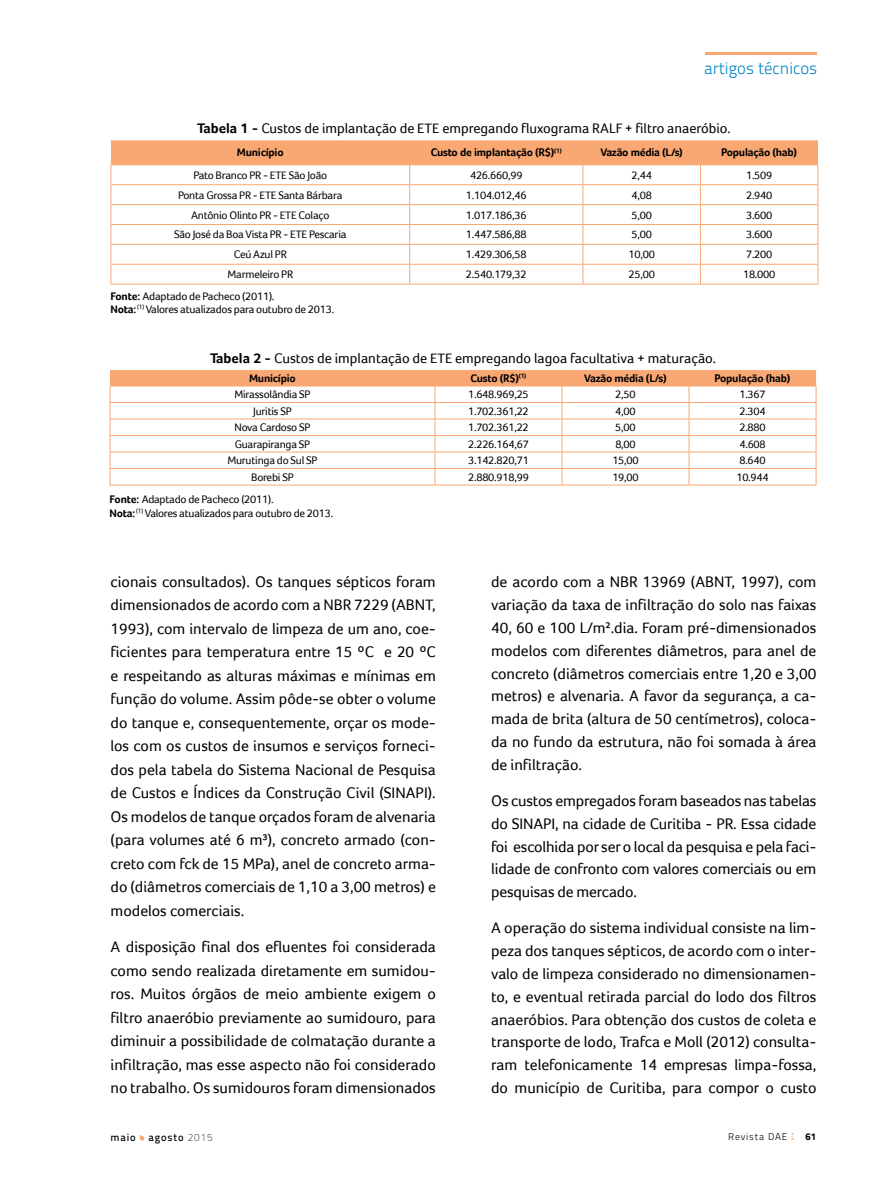
<style>
.page{position:relative;width:893px;height:1191px;background:#fff}
.page>*{position:absolute;margin:0;border:0;box-sizing:border-box;transform-origin:0 0}
.t1{font:300 16.65px "Titillium Text 22 L";color:#0083c6}
.t2{font:15.75px/23.5px "Foco";color:#000;text-align:justify}
.t3{font:14.25px "Foco";color:#000}
.t4{font:11.25px/13.5px "Foco";letter-spacing:-.02em;color:#000}
.t5{font:700 11.25px "Foco";letter-spacing:-.02em;color:#000}
.t6{font:500 10.5px "Titillium Text 22 L";letter-spacing:.08em;color:#000}
.t7{font:300 9.75px "Titillium Text 22 L";letter-spacing:.08em;color:#000}
.t8{font:800 9.75px "Titillium Text 22 L";color:#000}
.s1{font-weight:700}
.s2{font-weight:100}
</style>
<div class="page">
<hr style="left:111px;top:284px;width:299px;height:1px;background:#f9a773">
<hr style="left:410px;top:284px;width:173px;height:1px;background:#f9a773">
<hr style="left:583px;top:284px;width:117px;height:1px;background:#f9a773">
<svg style="left:111px;top:140px;width:708px;height:144px"></svg>
<hr style="left:700px;top:284px;width:118px;height:1px;background:#f9a773">
<hr style="left:110px;top:484px;width:325px;height:1px;background:#f9a773">
<hr style="left:435px;top:484px;width:127px;height:1px;background:#f9a773">
<hr style="left:562px;top:484px;width:127px;height:1px;background:#f9a773">
<svg style="left:110px;top:370px;width:707px;height:114px"></svg>
<hr style="left:689px;top:484px;width:127px;height:1px;background:#f9a773">
<svg style="left:791px;top:1133px;width:2px;height:6px"></svg>
<hr style="left:705px;top:52px;width:111px;height:3px;background:#f9a773">
<svg style="left:140px;top:1135px;width:4px;height:5px"></svg>
<p class="t1" style="left:704px;top:56px;width:115px">artigos técnicos</p>
<p class="t3" style="left:197px;top:120px;width:535px"><span class="s1">Tabela 1 -</span> Custos de implantação de ETE empregando fluxograma RALF + filtro anaeróbio.</p>
<p class="t5" style="left:237px;top:146px;width:48px">Município</p>
<p class="t5" style="left:431px;top:146px;width:132px">Custo de implantação (R$)<sup>(1)</sup></p>
<p class="t5" style="left:600px;top:146px;width:84px">Vazão média (L/s)</p>
<p class="t5" style="left:721px;top:146px;width:77px">População (hab)</p>
<p class="t4" style="left:193px;top:168px;width:135px">Pato Branco PR - ETE São João</p>
<p class="t4" style="left:470px;top:168px;width:54px">426.660,99</p>
<p class="t4" style="left:631px;top:168px;width:22px">2,44</p>
<p class="t4" style="left:746px;top:168px;width:28px">1.509</p>
<p class="t4" style="left:178px;top:188px;width:166px">Ponta Grossa PR - ETE Santa Bárbara</p>
<p class="t4" style="left:466px;top:188px;width:62px">1.104.012,46</p>
<p class="t4" style="left:631px;top:188px;width:22px">4,08</p>
<p class="t4" style="left:746px;top:188px;width:28px">2.940</p>
<p class="t4" style="left:191px;top:208px;width:140px">Antônio Olinto PR - ETE Colaço</p>
<p class="t4" style="left:466px;top:208px;width:62px">1.017.186,36</p>
<p class="t4" style="left:631px;top:208px;width:22px">5,00</p>
<p class="t4" style="left:746px;top:208px;width:28px">3.600</p>
<p class="t4" style="left:174px;top:228px;width:174px">São José da Boa Vista PR - ETE Pescaria</p>
<p class="t4" style="left:466px;top:228px;width:62px">1.447.586,88</p>
<p class="t4" style="left:631px;top:228px;width:22px">5,00</p>
<p class="t4" style="left:746px;top:228px;width:28px">3.600</p>
<p class="t4" style="left:234px;top:248px;width:55px">Ceú Azul PR</p>
<p class="t4" style="left:466px;top:248px;width:62px">1.429.306,58</p>
<p class="t4" style="left:628px;top:248px;width:28px">10,00</p>
<p class="t4" style="left:746px;top:248px;width:28px">7.200</p>
<p class="t4" style="left:228px;top:267px;width:67px">Marmeleiro PR</p>
<p class="t4" style="left:466px;top:267px;width:62px">2.540.179,32</p>
<p class="t4" style="left:628px;top:267px;width:28px">25,00</p>
<p class="t4" style="left:743px;top:267px;width:34px">18.000</p>
<p class="t4" style="left:111px;top:289px;width:225px"><span class="s1">Fonte:</span> Adaptado de Pacheco (2011).<br><span class="s1">Nota:</span> <sup>(1)</sup> Valores atualizados para outubro de 2013.</p>
<p class="t3" style="left:210px;top:350px;width:508px"><span class="s1">Tabela 2 -</span> Custos de implantação de ETE empregando lagoa facultativa + maturação.</p>
<p class="t5" style="left:249px;top:371px;width:48px">Município</p>
<p class="t5" style="left:470px;top:371px;width:57px">Custo (R$)<sup>(1)</sup></p>
<p class="t5" style="left:584px;top:371px;width:84px">Vazão média (L/s)</p>
<p class="t5" style="left:714px;top:371px;width:77px">População (hab)</p>
<p class="t4" style="left:234px;top:387px;width:78px">Mirassolândia SP</p>
<p class="t4" style="left:468px;top:387px;width:62px">1.648.969,25</p>
<p class="t4" style="left:615px;top:387px;width:22px">2,50</p>
<p class="t4" style="left:739px;top:387px;width:28px">1.367</p>
<p class="t4" style="left:253px;top:404px;width:40px">Juritis SP</p>
<p class="t4" style="left:468px;top:404px;width:62px">1.702.361,22</p>
<p class="t4" style="left:615px;top:404px;width:22px">4,00</p>
<p class="t4" style="left:739px;top:404px;width:28px">2.304</p>
<p class="t4" style="left:234px;top:420px;width:77px">Nova Cardoso SP</p>
<p class="t4" style="left:468px;top:420px;width:62px">1.702.361,22</p>
<p class="t4" style="left:615px;top:420px;width:22px">5,00</p>
<p class="t4" style="left:739px;top:420px;width:28px">2.880</p>
<p class="t4" style="left:235px;top:437px;width:77px">Guarapiranga SP</p>
<p class="t4" style="left:468px;top:437px;width:62px">2.226.164,67</p>
<p class="t4" style="left:615px;top:437px;width:22px">8,00</p>
<p class="t4" style="left:739px;top:437px;width:28px">4.608</p>
<p class="t4" style="left:227px;top:453px;width:92px">Murutinga do Sul SP</p>
<p class="t4" style="left:468px;top:453px;width:62px">3.142.820,71</p>
<p class="t4" style="left:612px;top:453px;width:28px">15,00</p>
<p class="t4" style="left:739px;top:453px;width:28px">8.640</p>
<p class="t4" style="left:251px;top:470px;width:44px">Borebi SP</p>
<p class="t4" style="left:468px;top:470px;width:62px">2.880.918,99</p>
<p class="t4" style="left:612px;top:470px;width:28px">19,00</p>
<p class="t4" style="left:736px;top:470px;width:34px">10.944</p>
<p class="t4" style="left:110px;top:493px;width:225px"><span class="s1">Fonte:</span> Adaptado de Pacheco (2011).<br><span class="s1">Nota:</span> <sup>(1)</sup> Valores atualizados para outubro de 2013.</p>
<p class="t2" style="left:111px;top:569px;width:327px">cionais consultados). Os tanques sépticos foram dimensionados de acordo com a NBR 7229 (ABNT, 1993), com intervalo de limpeza de um ano, coe&shy;ficientes para temperatura entre 15 ºC e 20 ºC e respeitando as alturas máximas e mínimas em função do volume. Assim pôde-se obter o volume do tanque e, consequentemente, orçar os mode&shy;los com os custos de insumos e serviços forneci&shy;dos pela tabela do Sistema Nacional de Pesquisa de Custos e Índices da Construção Civil (SINAPI).<br>Os modelos de tanque orçados foram de alvenaria (para volumes até 6 m³), concreto armado (con&shy;creto com fck de 15 MPa), anel de concreto arma&shy;do (diâmetros comerciais de 1,10 a 3,00 metros) e modelos comerciais.</p>
<p class="t2" style="left:111px;top:935px;width:327px">A disposição final dos efluentes foi considerada como sendo realizada diretamente em sumidou&shy;ros. Muitos órgãos de meio ambiente exigem o filtro anaeróbio previamente ao sumidouro, para diminuir a possibilidade de colmatação durante a infiltração, mas esse aspecto não foi considerado no trabalho. Os sumidouros foram dimensionados</p>
<p class="t6" style="left:111px;top:1129px;width:104px">maio agosto <span class="s2">2015</span></p>
<p class="t2" style="left:491px;top:570px;width:327px;line-height:23px">de acordo com a NBR 13969 (ABNT, 1997), com variação da taxa de infiltração do solo nas faixas 40, 60 e 100 L/m².dia. Foram pré-dimensionados modelos com diferentes diâmetros, para anel de concreto (diâmetros comerciais entre 1,20 e 3,00 metros) e alvenaria. A favor da segurança, a ca&shy;mada de brita (altura de 50 centímetros), coloca&shy;da no fundo da estrutura, não foi somada à área de infiltração.</p>
<p class="t2" style="left:491px;top:789px;width:327px;line-height:23px">Os custos empregados foram baseados nas tabelas do SINAPI, na cidade de Curitiba - PR. Essa cidade foi escolhida por ser o local da pesquisa e pela faci&shy;lidade de confronto com valores comerciais ou em pesquisas de mercado.</p>
<p class="t2" style="left:491px;top:916px;width:327px;line-height:23px">A operação do sistema individual consiste na lim&shy;peza dos tanques sépticos, de acordo com o inter&shy;valo de limpeza considerado no dimensionamen&shy;to, e eventual retirada parcial do lodo dos filtros anaeróbios. Para obtenção dos custos de coleta e transporte de lodo, Trafca e Moll (2012) consulta&shy;ram telefonicamente 14 empresas limpa-fossa, do município de Curitiba, para compor o custo</p>
<p class="t7" style="left:728px;top:1129px;width:61px">Revista DAE</p>
<p class="t8" style="left:805px;top:1129px;width:13px">61</p>
</div>
